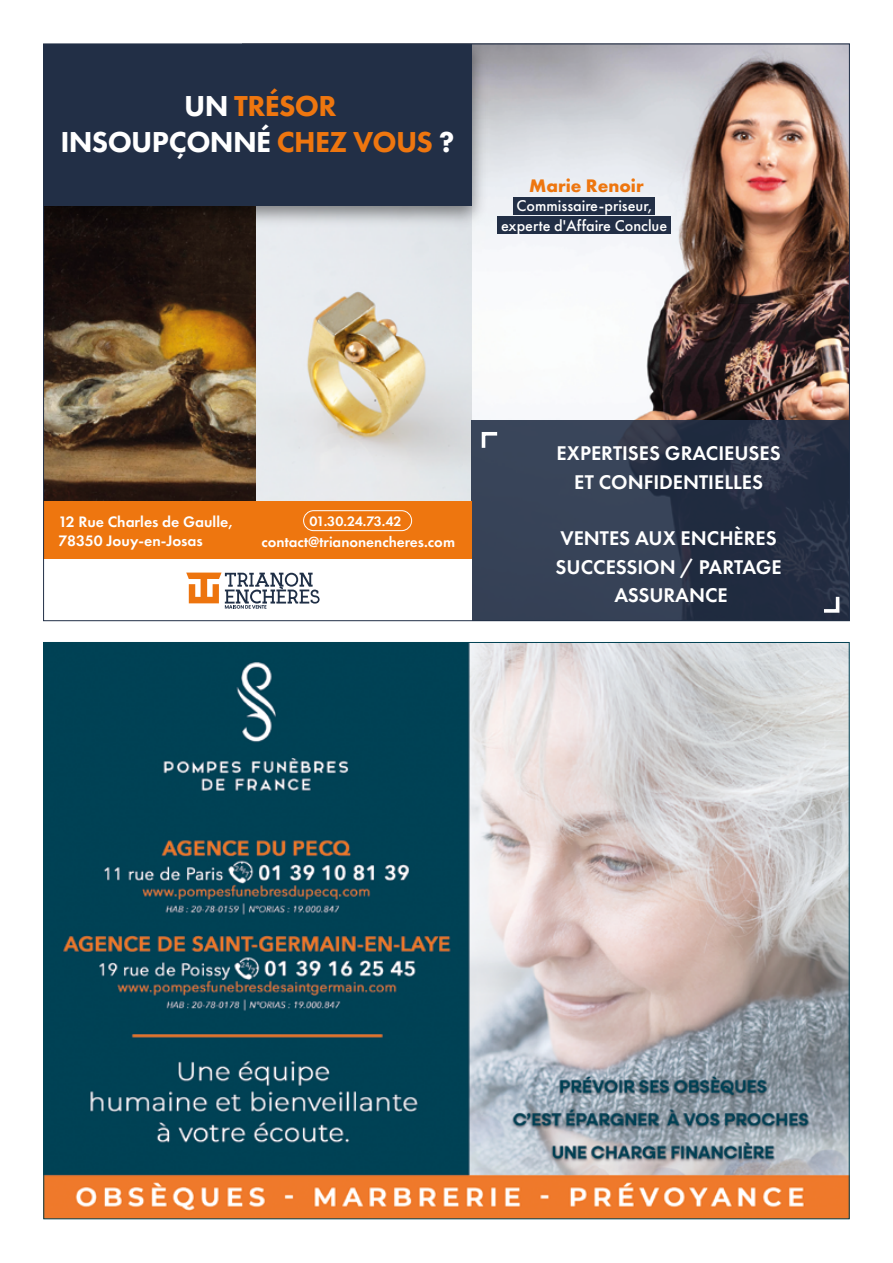
<style>
.page{position:relative;width:893px;height:1263px;background:#fff}
.page>*{position:absolute;margin:0;border:0;box-sizing:border-box;transform-origin:0 0}
.t1{font:800 30px/35.8px "Futura PT";letter-spacing:-.025em;color:#fff;text-align:center}
.t2{font:600 20.55px/28.3px "Futura PT";color:#fff;text-align:center}
.t3{font:700 18.9px "Futura PT";color:#ee760f}
.t4{font:500 16.2px/19.5px "Futura PT";color:#fff;text-align:center}
.t5{font:600 15.75px/18.9px "Futura PT";color:#fff}
.t6{font:600 15.3px "Futura PT";color:#fff}
.t7{font:600 14.25px "Futura PT";letter-spacing:-.025em;color:#fff}
.s1{color:#ee760f}
</style>
<div class="page">
<img style="left:472px;top:46px;width:376px;height:374px">
<img style="left:45px;top:233px;width:211px;height:268px">
<img style="left:256px;top:233px;width:216px;height:268px">
<svg style="left:472px;top:420px;width:376px;height:199px;background:#2d384d"></svg>
<img style="left:45px;top:46px;width:447px;height:187px">
<div style="left:44px;top:44px;width:428px;height:161px;background:#222f46"></div>
<div style="left:497px;top:216px;width:174px;height:18px;background:#222f46"></div>
<div style="left:513px;top:198px;width:142px;height:17px;background:#222f46"></div>
<div style="left:44px;top:501px;width:428px;height:58px;background:#ee760f"></div>
<svg style="left:820px;top:593px;width:21px;height:21px"></svg>
<svg style="left:480px;top:430px;width:21px;height:21px"></svg>
<div style="left:303px;top:510px;width:109px;height:21px;border:1px solid #fff;border-radius:10px"></div>
<svg style="left:186px;top:573px;width:134px;height:36px"></svg>
<img style="left:45px;top:644px;width:803px;height:573px">
<h1 class="t1" style="left:60px;top:87px;width:396px">UN <span class="s1">TRÉSOR<br></span>INSOUPÇONNÉ <span class="s1">CHEZ VOUS</span> ?</h1>
<p class="t3" style="left:529px;top:173px;width:116px">Marie Renoir</p>
<p class="t4" style="left:501px;top:196px;width:168px">Commissaire-priseur, experte d'Affaire Conclue</p>
<p class="t5" style="left:59px;top:512px;width:176px">12 Rue Charles de Gaulle,<br>78350 Jouy-en-Josas</p>
<p class="t7" style="left:309px;top:512px;width:94px">01.30.24.73.42</p>
<p class="t6" style="left:261px;top:532px;width:195px">contact@trianonencheres.com</p>
<p class="t2" style="left:557px;top:439px;width:226px">EXPERTISES GRACIEUSES<br>ET CONFIDENTIELLES</p>
<p class="t2" style="left:556px;top:524px;width:228px">VENTES AUX ENCHÈRES<br>SUCCESSION / PARTAGE<br>ASSURANCE</p>
</div>
